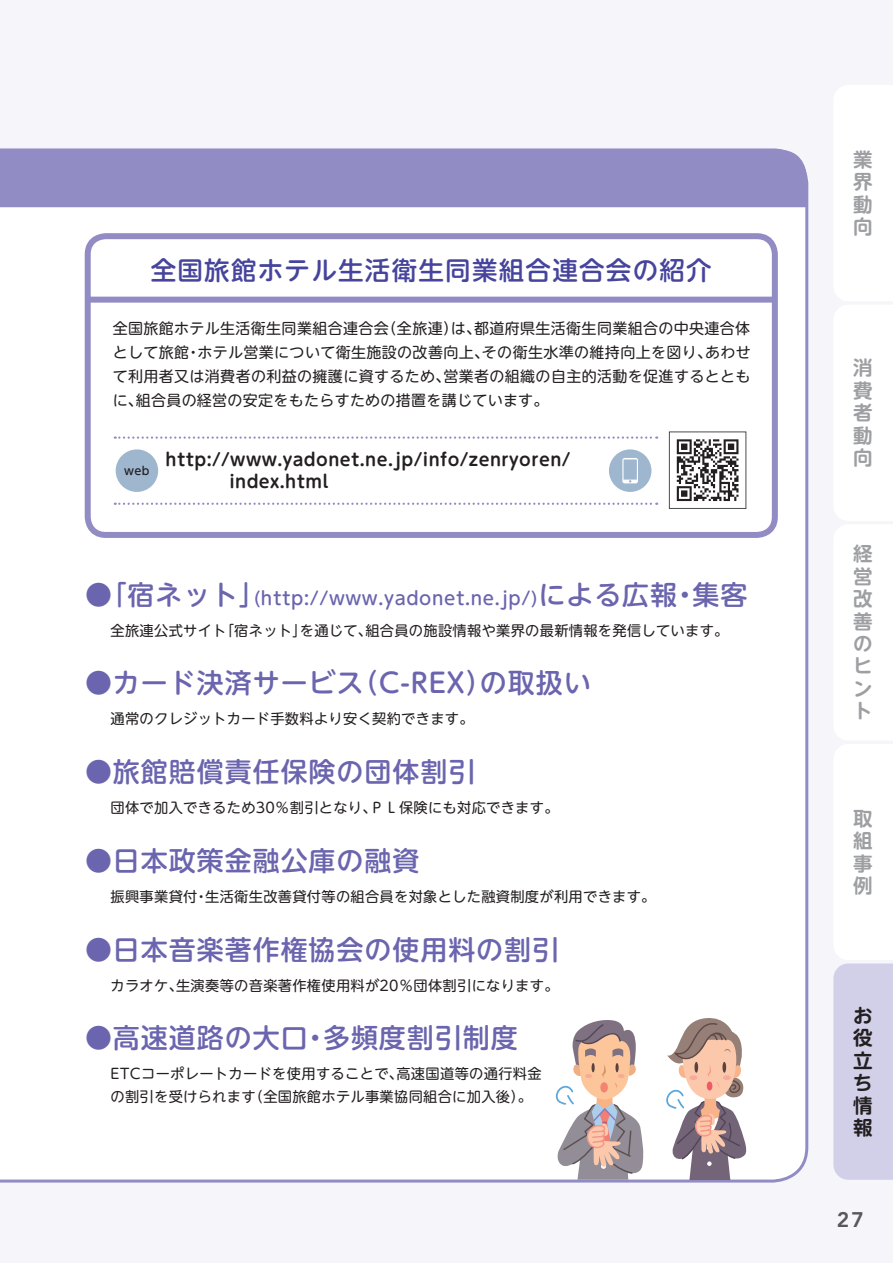
<style>
.page{position:relative;width:893px;height:1263px;background:#f5f5fa}
.page>*{position:absolute;margin:0;border:0;box-sizing:border-box;transform-origin:0 0}
.t1{font:500 27px "UD Shin M Go Pro";letter-spacing:.035em;color:#6a65ae}
.t2{font:500 25.5px "UD Shin M Go Pro";letter-spacing:.05em;color:#46449c}
.t3{font:800 21px "Avenir LT Std";color:#57585a}
.t4{font:700 19.5px/22.4px "UD Shin M Go Pro De";color:#9d9fa2;text-align:justify}
.t5{font:700 19.5px/22.5px "UD Shin M Go Pro De";color:#231f20;text-align:justify}
.t6{font:500 18px "UD Shin M Go Pro";letter-spacing:.035em;color:#6a65ae}
.t7{font:700 17.25px/22.5px "UD Shin M Go Pro De";letter-spacing:.025em;color:#231f20}
.t8{font:15px/24px "UD Shin M Go Pro";letter-spacing:.02em;color:#231f20;text-align:justify}
.t9{font:14.25px/22.5px "UD Shin M Go Pro";letter-spacing:.02em;color:#231f20}
.t10{font:500 11.25px "UD Shin M Go Pro";color:#231f20}
.s1{font-size:27px}
</style>
<div class="page">
<div style="left:0;top:148px;width:808px;height:1034px;background:#fff"></div>
<div style="left:0;top:150px;width:807px;height:57px;background:#928cc4"></div>
<div style="left:833px;top:963px;width:60px;height:217px;background:#d2d0e8"></div>
<div style="left:88px;top:236px;width:687px;height:299px;background:#fff;border-radius:18px"></div>
<div style="left:85px;top:233px;width:693px;height:305px;border:6px solid #928cc4;border-radius:18px"></div>
<div style="left:87px;top:297px;width:689px;height:6px;background:#928cc4"></div>
<div style="left:609px;top:449px;width:42px;height:43px;background:#9fb6cf;border-radius:50%"></div>
<svg style="left:622px;top:458px;width:16px;height:25px"></svg>
<div style="left:116px;top:449px;width:42px;height:43px;background:#9fb6cf;border-radius:50%"></div>
<svg style="left:115px;top:436px;width:542px;height:3px"></svg>
<svg style="left:115px;top:503px;width:542px;height:2px"></svg>
<svg style="left:677px;top:439px;width:61px;height:62px"></svg>
<div style="left:669px;top:431px;width:77px;height:78px;border:1px solid #4b4c4d"></div>
<svg style="left:542px;top:1008px;width:225px;height:175px"></svg>
<h2 class="t2" style="left:151px;top:249px;width:562px">全国旅館ホテル生活衛生同業組合連合会の紹介</h2>
<p class="t8" style="left:113px;top:316px;width:640px">全国旅館ホテル生活衛生同業組合連合会（全旅連）は、都道府県生活衛生同業組合の中央連合体として旅館・ホテル営業について衛生施設の改善向上、その衛生水準の維持向上を図り、あわせて利用者又は消費者の利益の擁護に資するため、営業者の組織の自主的活動を促進するとともに、組合員の経営の安定をもたらすための措置を講じています。</p>
<p class="t10" style="left:124px;top:461px;width:27px">web</p>
<p class="t7" style="left:229px;top:447px;width:343px;text-indent:-64px">http://www.yadonet.ne.jp/info/zenryoren/ index.html</p>
<p class="t6" style="left:85px;top:583px;width:664px"><span class="s1">●「宿ネット」</span>(http://www.yadonet.ne.jp/)<span class="s1">による広報・集客</span></p>
<p class="t9" style="left:111px;top:618px;width:619px">全旅連公式サイト「宿ネット」を通じて、組合員の施設情報や業界の最新情報を発信しています。</p>
<h1 class="t1" style="left:85px;top:661px;width:507px">●カード決済サービス（C-REX）の取扱い</h1>
<p class="t9" style="left:111px;top:707px;width:365px">通常のクレジットカード手数料より安く契約できます。</p>
<h1 class="t1" style="left:85px;top:750px;width:392px">●旅館賠償責任保険の団体割引</h1>
<p class="t9" style="left:111px;top:796px;width:450px">団体で加入できるため30％割引となり、ＰＬ保険にも対応できます。</p>
<h1 class="t1" style="left:85px;top:839px;width:336px">●日本政策金融公庫の融資</h1>
<p class="t9" style="left:111px;top:884px;width:546px">振興事業貸付・生活衛生改善貸付等の組合員を対象とした融資制度が利用できます。</p>
<h1 class="t1" style="left:85px;top:927px;width:476px">●日本音楽著作権協会の使用料の割引</h1>
<p class="t9" style="left:111px;top:973px;width:450px">カラオケ、生演奏等の音楽著作権使用料が20％団体割引になります。</p>
<h1 class="t1" style="left:85px;top:1016px;width:434px">●高速道路の大口・多頻度割引制度</h1>
<p class="t9" style="left:111px;top:1062px;width:433px">ETCコーポレートカードを使用することで、高速国道等の通行料金の割引を受けられます（全国旅館ホテル事業協同組合に加入後）。</p>
<h3 class="t4" style="left:853px;top:147px;width:20px">業界動向</h3>
<h3 class="t4" style="left:853px;top:356px;width:20px">消費者動向</h3>
<h3 class="t4" style="left:853px;top:542px;width:21px">経営改善のヒント</h3>
<h3 class="t4" style="left:853px;top:806px;width:21px">取組事例</h3>
<h3 class="t5" style="left:853px;top:1003px;width:21px">お役立ち情報</h3>
<h3 class="t3" style="left:837px;top:1207px;width:28px">27</h3>
</div>
